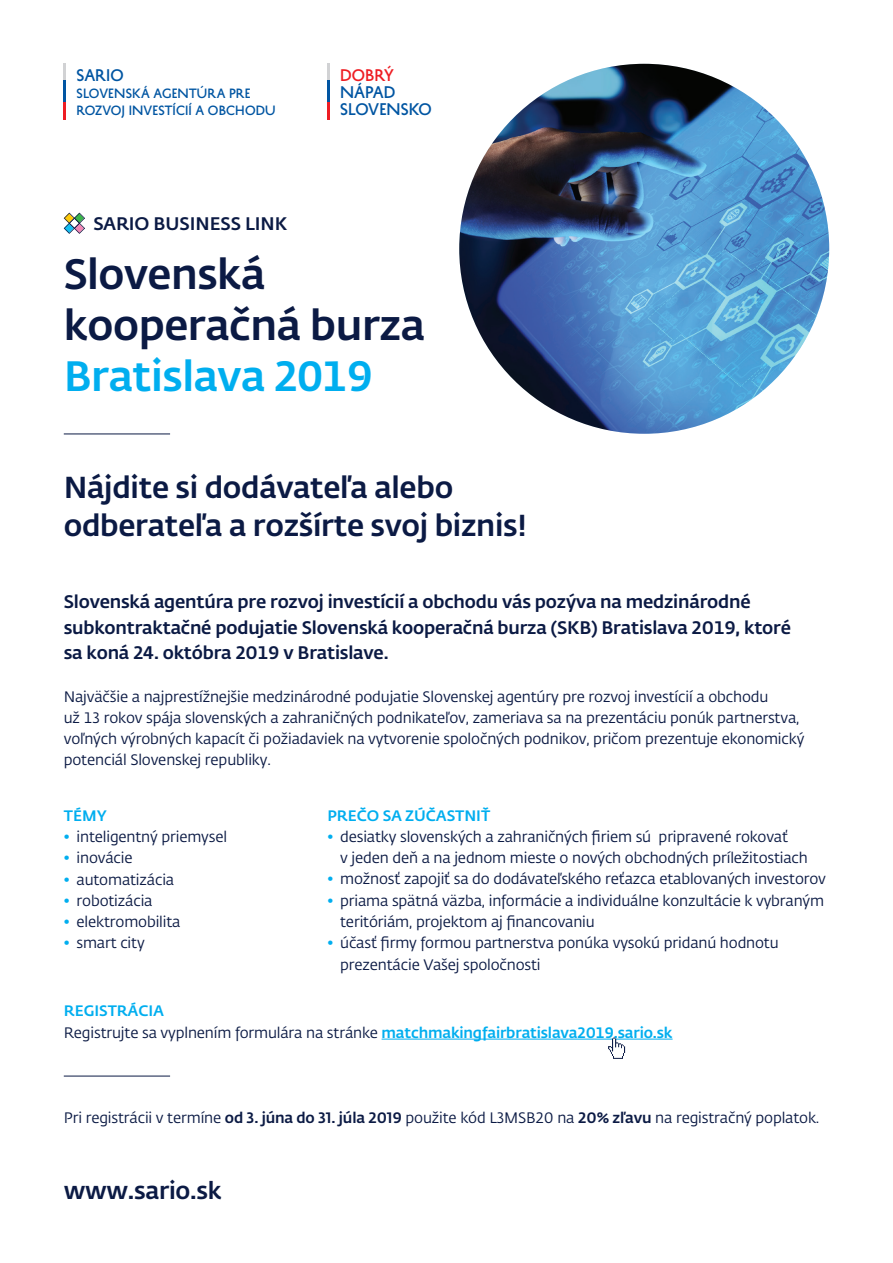
<style>
.page{position:relative;width:893px;height:1263px;background:#fff}
.page>*{position:absolute;margin:0;border:0;box-sizing:border-box;transform-origin:0 0}
.t1{font:500 42px/51px "Fedra Sans Pro";letter-spacing:-.01em;color:#0b1a44}
.t2{font:500 42px "Fedra Sans Pro";letter-spacing:-.01em;color:#00aeef}
.t3{font:500 30px/38.2px "Fedra Sans Pro";letter-spacing:-.01em;color:#0b1a44}
.t4{font:500 24px "Fedra Sans Pro";letter-spacing:-.01em;color:#0b1a44}
.t5{font:500 18px/25.5px "Fedra Sans Pro";letter-spacing:-.01em;color:#0b1a44}
.t6{font:15px/21.3px "Fedra Sans Pro";letter-spacing:-.01em;color:#0b1a44}
.t7{font:500 15px/21.3px "Fedra Sans Pro";color:#00aeef}
.t8{font:15px/17px "History Four";color:#0155a2}
.t9{font:15px "History Four";letter-spacing:.005em;color:#ee1d23}
.t10{font:12px/17px "History Four";letter-spacing:.01em;color:#0155a2}
.s1{color:#00aeef}
.s2{font-weight:400;color:#0b1a44}
.s3{font-weight:500}
</style>
<div class="page">
<svg style="left:64px;top:64px;width:2px;height:17px"></svg>
<svg style="left:64px;top:102px;width:2px;height:17px"></svg>
<hr style="left:64px;top:81px;width:2px;height:21px;background:#0155a2">
<hr style="left:327px;top:64px;width:3px;height:17px;background:#d1d2d4">
<hr style="left:327px;top:102px;width:3px;height:17px;background:#ee1d23">
<hr style="left:327px;top:81px;width:3px;height:21px;background:#0155a2">
<hr style="left:382px;top:1039px;width:291px;height:1px;background:#00aeef">
<img style="left:459px;top:64px;width:370px;height:370px;border-radius:185px">
<hr style="left:64px;top:434px;width:106px;height:1px;background:#0b1a44">
<hr style="left:64px;top:1076px;width:106px;height:1px;background:#0b1a44">
<svg style="left:64px;top:213px;width:21px;height:21px"></svg>
<svg style="left:608px;top:1037px;width:17px;height:22px"></svg>
<p class="t8" style="left:77px;top:67px;width:49px">SARIO</p>
<p class="t10" style="left:77px;top:85px;width:201px">SLOVENSKÁ AGENTÚRA PRE<br>ROZVOJ INVESTÍCIÍ A OBCHODU</p>
<p class="t5" style="left:94px;top:209px;width:195px">SARIO BUSINESS LINK</p>
<p class="t9" style="left:340px;top:65px;width:55px">DOBRÝ</p>
<p class="t8" style="left:340px;top:84px;width:93px">NÁPAD<br>SLOVENSKO</p>
<h1 class="t1" style="left:64px;top:246px;width:363px">Slovenská kooperačná burza</h1>
<h1 class="t2" style="left:64px;top:344px;width:311px">Bratislava 2019</h1>
<h2 class="t3" style="left:64px;top:466px;width:465px">Nájdite si dodávateľa alebo odberateľa a rozšírte svoj biznis!</h2>
<p class="t5" style="left:64px;top:588px;width:729px">Slovenská agentúra pre rozvoj investícií a obchodu vás pozýva na medzinárodné subkontraktačné podujatie Slovenská kooperačná burza (SKB) Bratislava 2019, ktoré sa koná 24. októbra 2019 v Bratislave.</p>
<p class="t6" style="left:64px;top:685px;width:742px">Najväčšie a najprestížnejšie medzinárodné podujatie Slovenskej agentúry pre rozvoj investícií a obchodu<br>už 13 rokov spája slovenských a zahraničných podnikateľov, zameriava sa na prezentáciu ponúk partnerstva, voľných výrobných kapacít či požiadaviek na vytvorenie spoločných podnikov, pričom prezentuje ekonomický potenciál Slovenskej republiky.</p>
<p class="t7" style="left:64px;top:804px;width:44px">TÉMY</p>
<p class="t6" style="left:64px;top:826px;width:165px"><span class="s1">•</span> inteligentný priemysel</p>
<p class="t6" style="left:64px;top:847px;width:70px"><span class="s1">•</span> inovácie</p>
<p class="t6" style="left:64px;top:868px;width:112px"><span class="s1">•</span> automatizácia</p>
<p class="t6" style="left:64px;top:889px;width:90px"><span class="s1">•</span> robotizácia</p>
<p class="t6" style="left:64px;top:911px;width:118px"><span class="s1">•</span> elektromobilita</p>
<p class="t6" style="left:64px;top:932px;width:82px"><span class="s1">•</span> smart city</p>
<p class="t7" style="left:327px;top:804px;width:164px">PREČO SA ZÚČASTNIŤ</p>
<p class="t6" style="left:340px;top:825px;width:469px;text-indent:-13px"><span class="s1">•</span> desiatky slovenských a zahraničných firiem sú pripravené rokovať<br>v jeden deň a na jednom mieste o nových obchodných príležitostiach</p>
<p class="t6" style="left:327px;top:868px;width:500px"><span class="s1">•</span> možnosť zapojiť sa do dodávateľského reťazca etablovaných investorov</p>
<p class="t6" style="left:340px;top:889px;width:485px;text-indent:-13px"><span class="s1">•</span> priama spätná väzba, informácie a individuálne konzultácie k vybraným teritóriám, projektom aj financovaniu</p>
<p class="t6" style="left:340px;top:932px;width:440px;text-indent:-13px"><span class="s1">•</span> účasť firmy formou partnerstva ponúka vysokú pridanú hodnotu prezentácie Vašej spoločnosti</p>
<p class="t7" style="left:64px;top:999px;width:610px">REGISTRÁCIA<br><span class="s2">Registrujte sa vyplnením formulára na stránke</span> matchmakingfairbratislava2019.sario.sk</p>
<p class="t6" style="left:64px;top:1106px;width:757px">Pri registrácii v termíne <span class="s3">od 3. júna do 31. júla 2019</span> použite kód L3MSB20 na <span class="s3">20% zľavu</span> na registračný poplatok.</p>
<h3 class="t4" style="left:64px;top:1172px;width:159px">www.sario.sk</h3>
</div>
